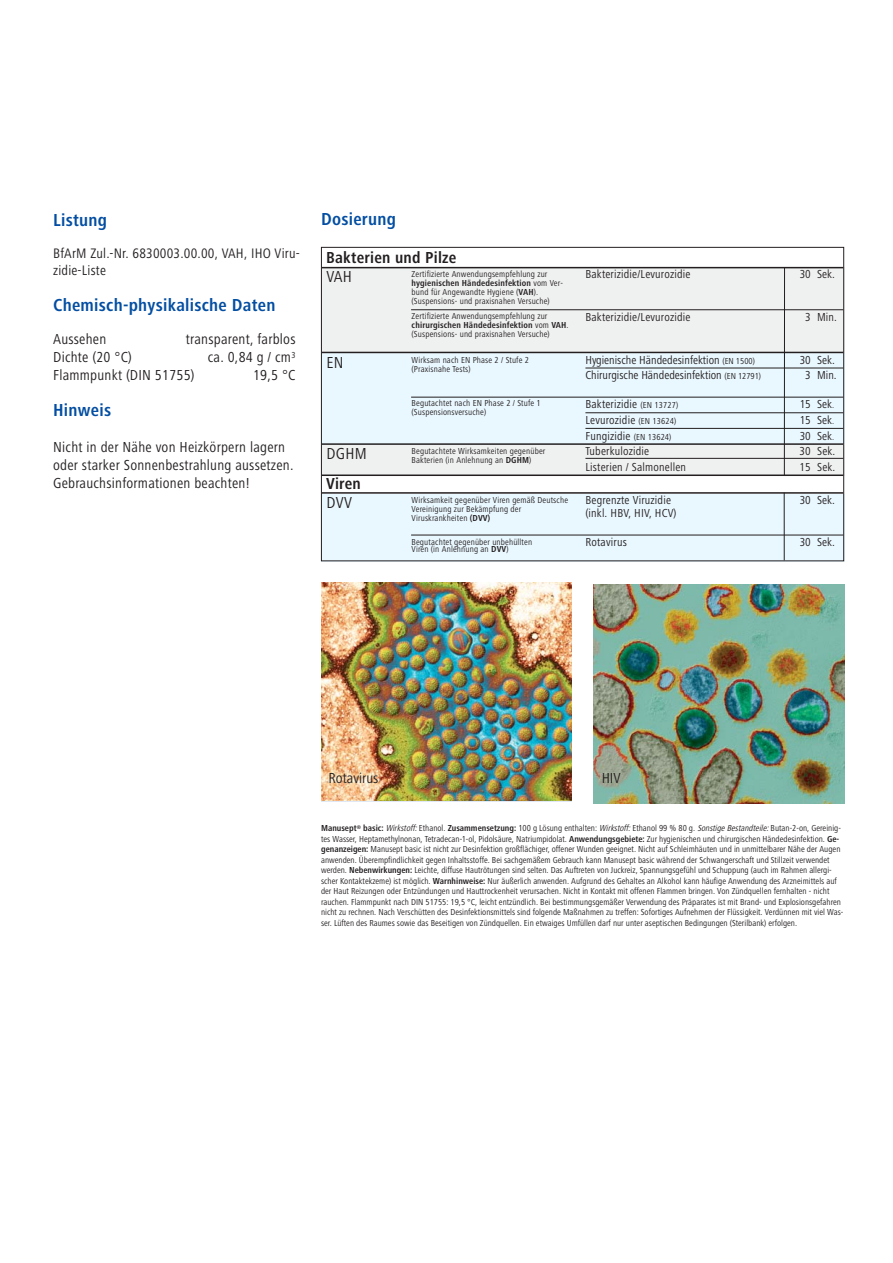
<style>
.page{position:relative;width:893px;height:1263px;background:#fff}
.page>*{position:absolute;margin:0;border:0;box-sizing:border-box;transform-origin:0 0}
.t1{font:700 18px "Hartmann";letter-spacing:.015em;color:#034ea2}
.t2{font:700 16.5px "Hartmann";letter-spacing:.015em;color:#231f20}
.t3{font:16.5px "Hartmann";letter-spacing:.015em;color:#231f20}
.t4{font:15px/18px "Hartmann";letter-spacing:.015em;color:#231f20}
.t5{font:14.25px/17.1px "Hartmann";letter-spacing:.015em;color:#231f20}
.t6{font:12px "Hartmann";letter-spacing:.015em;color:#231f20}
.t7{font:9px/9px "Hartmann";color:#231f20}
.s1{font-weight:700}
.s2{font-size:9px}
.s3{font-style:italic}
</style>
<div class="page">
<img style="left:321px;top:583px;width:251px;height:217px">
<img style="left:593px;top:585px;width:251px;height:219px">
<div style="left:322px;top:445px;width:523px;height:30px;background:#eff0f0"></div>
<div style="left:321px;top:352px;width:523px;height:92px;background:#e9f7fe"></div>
<div style="left:321px;top:494px;width:523px;height:67px;background:#e9f7fe"></div>
<div style="left:321px;top:268px;width:523px;height:85px;background:#eff0f0"></div>
<div style="left:321px;top:247px;width:523px;height:314px;border:1px solid #231f20"></div>
<hr style="left:322px;top:267px;width:521px;height:1px;background:#231f20">
<hr style="left:411px;top:309px;width:432px;height:1px;background:#231f20">
<hr style="left:322px;top:352px;width:521px;height:1px;background:#231f20">
<hr style="left:585px;top:368px;width:258px;height:1px;background:#231f20">
<hr style="left:411px;top:397px;width:432px;height:1px;background:#231f20">
<hr style="left:585px;top:412px;width:258px;height:1px;background:#231f20">
<hr style="left:585px;top:428px;width:258px;height:1px;background:#231f20">
<hr style="left:322px;top:443px;width:521px;height:2px;background:#231f20">
<hr style="left:585px;top:458px;width:258px;height:1px;background:#231f20">
<hr style="left:322px;top:474px;width:521px;height:2px;background:#231f20">
<hr style="left:322px;top:492px;width:521px;height:2px;background:#231f20">
<hr style="left:411px;top:535px;width:432px;height:1px;background:#231f20">
<hr style="left:784px;top:268px;width:1px;height:208px;background:#231f20">
<hr style="left:784px;top:493px;width:1px;height:67px;background:#231f20">
<h1 class="t1" style="left:53px;top:213px;width:55px">Listung</h1>
<h3 class="t5" style="left:53px;top:246px;width:248px">BfArM Zul.-Nr. 6830003.00.00, VAH, IHO Viru&shy;zidie-Liste</h3>
<h1 class="t1" style="left:53px;top:298px;width:224px">Chemisch-physikalische Daten</h1>
<h3 class="t4" style="left:53px;top:331px;width:55px">Aussehen</h3>
<h3 class="t4" style="left:186px;top:331px;width:111px">transparent, farblos</h3>
<h3 class="t4" style="left:53px;top:349px;width:80px">Dichte (20 °C)</h3>
<h3 class="t4" style="left:208px;top:349px;width:89px">ca. 0,84 g / cm<sup>3</sup></h3>
<h3 class="t4" style="left:53px;top:367px;width:143px">Flammpunkt (DIN 51755)</h3>
<h3 class="t4" style="left:253px;top:367px;width:44px">19,5 °C</h3>
<h1 class="t1" style="left:53px;top:403px;width:59px">Hinweis</h1>
<h3 class="t4" style="left:53px;top:439px;width:242px">Nicht in der Nähe von Heizkörpern lagern oder starker Sonnenbestrahlung aussetzen.<br>Gebrauchsinformationen beachten!</h3>
<h1 class="t1" style="left:321px;top:212px;width:76px">Dosierung</h1>
<h2 class="t2" style="left:326px;top:251px;width:132px">Bakterien und Pilze</h2>
<h2 class="t3" style="left:327px;top:271px;width:27px">VAH</h2>
<h2 class="t3" style="left:327px;top:356px;width:19px">EN</h2>
<h2 class="t3" style="left:327px;top:447px;width:42px">DGHM</h2>
<h2 class="t2" style="left:326px;top:477px;width:36px">Viren</h2>
<h2 class="t3" style="left:327px;top:496px;width:27px">DVV</h2>
<p class="t7" style="left:412px;top:271px;width:153px">Zertifizierte Anwendungsempfehlung zur <span class="s1">hygienischen Händedesinfektion</span> vom Ver&shy;bund für Angewandte Hygiene (<span class="s1">VAH</span>). (Suspensions- und praxisnahen Versuche)</p>
<p class="t7" style="left:412px;top:313px;width:159px">Zertifizierte Anwendungsempfehlung zur <span class="s1">chirurgischen Händedesinfektion</span> vom <span class="s1">VAH</span>. (Suspensions- und praxisnahen Versuche)</p>
<p class="t7" style="left:412px;top:356px;width:119px">Wirksam nach EN Phase 2 / Stufe 2 (Praxisnahe Tests)</p>
<p class="t7" style="left:412px;top:400px;width:131px">Begutachtet nach EN Phase 2 / Stufe 1 (Suspensionsversuche)</p>
<p class="t7" style="left:412px;top:448px;width:135px">Begutachtete Wirksamkeiten gegenüber<br>Bakterien (in Anlehnung an <span class="s1">DGHM</span>)</p>
<p class="t7" style="left:412px;top:496px;width:158px">Wirksamkeit gegenüber Viren gemäß Deutsche<br>Vereinigung zur Bekämpfung der<br>Viruskrankheiten <span class="s1">(DVV)</span></p>
<p class="t7" style="left:412px;top:539px;width:122px;line-height:7.5px">Begutachtet gegenüber unbehüllten<br>Viren (in Anlehnung an <span class="s1">DVV</span>)</p>
<h3 class="t6" style="left:585px;top:270px;width:107px">Bakterizidie/Levurozidie</h3>
<h3 class="t6" style="left:800px;top:270px;width:37px">30 Sek.</h3>
<h3 class="t6" style="left:585px;top:312px;width:107px">Bakterizidie/Levurozidie</h3>
<h3 class="t6" style="left:805px;top:312px;width:33px">3 Min.</h3>
<h3 class="t6" style="left:585px;top:355px;width:171px">Hygienische Händedesinfektion <span class="s2">(EN 1500)</span></h3>
<h3 class="t6" style="left:800px;top:355px;width:37px">30 Sek.</h3>
<h3 class="t6" style="left:585px;top:370px;width:177px">Chirurgische Händedesinfektion <span class="s2">(EN 12791)</span></h3>
<h3 class="t6" style="left:805px;top:370px;width:33px">3 Min.</h3>
<h3 class="t6" style="left:585px;top:400px;width:94px">Bakterizidie <span class="s2">(EN 13727)</span></h3>
<h3 class="t6" style="left:800px;top:400px;width:36px">15 Sek<span class="s2">.</span></h3>
<h3 class="t6" style="left:585px;top:415px;width:92px">Levurozidie <span class="s2">(EN 13624)</span></h3>
<h3 class="t6" style="left:800px;top:415px;width:36px">15 Sek<span class="s2">.</span></h3>
<h3 class="t6" style="left:585px;top:431px;width:88px">Fungizidie <span class="s2">(EN 13624)</span></h3>
<h3 class="t6" style="left:800px;top:431px;width:36px">30 Sek<span class="s2">.</span></h3>
<h3 class="t6" style="left:585px;top:446px;width:65px">Tuberkulozidie</h3>
<h3 class="t6" style="left:799px;top:446px;width:37px">30 Sek.</h3>
<h3 class="t6" style="left:585px;top:462px;width:102px">Listerien / Salmonellen</h3>
<h3 class="t6" style="left:799px;top:462px;width:37px">15 Sek.</h3>
<h3 class="t6" style="left:585px;top:495px;width:87px">Begrenzte Viruzidie</h3>
<h3 class="t6" style="left:800px;top:495px;width:37px">30 Sek.</h3>
<h3 class="t6" style="left:585px;top:508px;width:93px">(inkl. HBV, HIV, HCV)</h3>
<h3 class="t6" style="left:585px;top:537px;width:43px">Rotavirus</h3>
<h3 class="t6" style="left:800px;top:537px;width:37px">30 Sek.</h3>
<h3 class="t4" style="left:329px;top:770px;width:51px">Rotavirus</h3>
<h3 class="t4" style="left:602px;top:770px;width:21px">HIV</h3>
<p class="t7" style="left:321px;top:824px;width:524px;line-height:10.5px"><span class="s1">Manusept</span><sup>®</sup> <span class="s1">basic:</span> <span class="s3">Wirkstoff:</span>Ethanol. <span class="s1">Zusammensetzung:</span> 100 g Lösung enthalten: <span class="s3">Wirkstoff:</span>Ethanol 99 % 80 g. <span class="s3">Sonstige Bestandteile:</span>Butan-2-on, Gereinig&shy;tes Wasser, Heptamethylnonan, Tetradecan-1-ol, Pidolsäure, Natriumpidolat. <span class="s1">Anwendungsgebiete:</span> Zur hygienischen und chirurgischen Händedesinfektion. <span class="s1">Ge&shy;genanzeigen:</span> Manusept basic ist nicht zur Desinfektion großflächiger, offener Wunden geeignet. Nicht auf Schleimhäuten und in unmittelbarer Nähe der Augen anwenden. Überempfindlichkeit gegen Inhaltsstoffe. Bei sachgemäßem Gebrauch kann Manusept basic während der Schwangerschaft und Stillzeit verwendet werden. <span class="s1">Nebenwirkungen:</span> Leichte, diffuse Hautrötungen sind selten. Das Auftreten von Juckreiz, Spannungsgefühl und Schuppung (auch im Rahmen allergi&shy;scher Kontaktekzeme) ist möglich. <span class="s1">Warnhinweise:</span> Nur äußerlich anwenden. Aufgrund des Gehaltes an Alkohol kann häufige Anwendung des Arzneimittels auf der Haut Reizungen oder Entzündungen und Hauttrockenheit verursachen. Nicht in Kontakt mit offenen Flammen bringen. Von Zündquellen fernhalten - nicht rauchen. Flammpunkt nach DIN 51755: 19,5 °C, leicht entzündlich. Bei bestimmungsgemäßer Verwendung des Präparates ist mit Brand- und Explosionsgefahren nicht zu rechnen. Nach Verschütten des Desinfektionsmittels sind folgende Maßnahmen zu treffen: Sofortiges Aufnehmen der Flüssigkeit. Verdünnen mit viel Was&shy;ser. Lüften des Raumes sowie das Beseitigen von Zündquellen. Ein etwaiges Umfüllen darf nur unter aseptischen Bedingungen (Sterilbank) erfolgen.</p>
</div>
